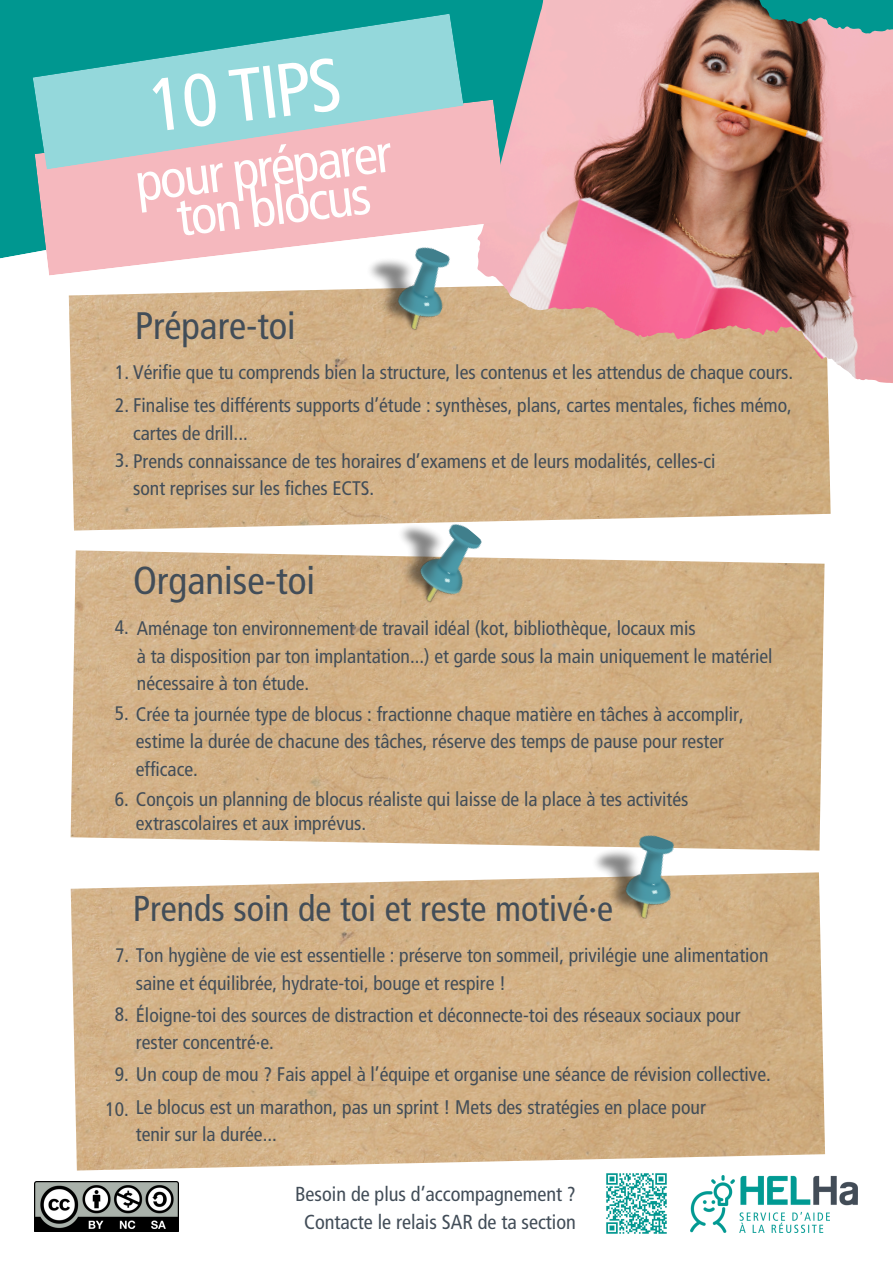
<style>
.page{position:relative;width:893px;height:1263px;background:#fff}
.page>*{position:absolute;margin:0;border:0;box-sizing:border-box;transform-origin:0 0}
.t1{font:condensed 74.78px "Frutiger LT Pro";color:#fff}
.t2{font:condensed 54.45px/39.4px "Frutiger LT Pro";color:#fff;text-align:center}
.t3{font:condensed 39.08px "Frutiger LT Pro";color:#424d58}
.t4{font:condensed 38.33px "Frutiger LT Pro";color:#424d58}
.t5{font:condensed 36px "Frutiger LT Pro";color:#424d58}
.t6{font:condensed 20.25px "Frutiger LT Pro";color:#424d58}
.t7{font:condensed 19.65px/27.6px "Frutiger LT Pro";color:#424d58}
.t8{font:condensed 19.5px "Frutiger LT Pro";color:#424d58}
.s1{font-size:19.5px}
</style>
<div class="page">
<img style="left:71px;top:550px;width:753px;height:300px">
<img style="left:71px;top:872px;width:754px;height:298px">
<img style="left:69px;top:279px;width:761px;height:251px">
<img style="left:690px;top:1175px;width:167px;height:57px">
<img style="left:371px;top:493px;width:123px;height:123px">
<img style="left:576px;top:817px;width:113px;height:111px">
<svg style="left:0;top:0;width:651px;height:276px;background:#8c9b9e"></svg>
<img style="left:651px;top:0;width:242px;height:357px">
<svg style="left:35px;top:100px;width:472px;height:176px;background:#f1c1c6"></svg>
<svg style="left:33px;top:14px;width:430px;height:155px;background:#87c3c5"></svg>
<img style="left:606px;top:1173px;width:61px;height:61px">
<img style="left:35px;top:1182px;width:143px;height:50px">
<img style="left:348px;top:226px;width:116px;height:114px">
<p class="t1" style="left:144px;top:61px;width:195px;rotate:-7deg">10 TIPS</p>
<h3 class="t2" style="left:133px;top:163px;width:259px;rotate:-7deg">pour préparer ton blocus</h3>
<h1 class="t4" style="left:135px;top:302px;width:162px">Prépare-toi</h1>
<p class="t7" style="left:115px;top:358px;width:679px"><span class="s1">1.</span> Vérifie que tu comprends bien la structure, les contenus et les attendus de chaque cours.</p>
<p class="t7" style="left:133px;top:391px;width:660px;text-indent:-18px"><span class="s1">2.</span> Finalise tes différents supports d’étude : synthèses, plans, cartes mentales, fiches mémo, cartes de drill...</p>
<p class="t7" style="left:115px;top:447px;width:602px"><span class="s1">3.</span> Prends connaissance de tes horaires d’examens et de leurs modalités, celles-ci</p>
<p class="t7" style="left:133px;top:475px;width:243px">sont reprises sur les fiches ECTS.</p>
<p class="t3" style="left:133px;top:556px;width:184px">Organise-toi</p>
<p class="t7" style="left:115px;top:614px;width:582px"><span class="s1">4.</span> Aménage ton environnement de travail idéal (kot, bibliothèque, locaux mis</p>
<p class="t7" style="left:137px;top:642px;width:637px">à ta disposition par ton implantation...) et garde sous la main uniquement le matériel nécessaire à ton étude.</p>
<h3 class="t7" style="left:136px;top:700px;width:609px;text-indent:-21px"><span class="s1">5.</span> Crée ta journée type de blocus : fractionne chaque matière en tâches à accomplir, estime la durée de chacune des tâches, réserve des temps de pause pour rester efficace.</h3>
<p class="t7" style="left:115px;top:785px;width:575px"><span class="s1">6.</span> Conçois un planning de blocus réaliste qui laisse de la place à tes activités</p>
<p class="t7" style="left:136px;top:809px;width:232px">extrascolaires et aux imprévus.</p>
<p class="t5" style="left:133px;top:886px;width:482px">Prends soin de toi et reste motivé·e</p>
<p class="t7" style="left:136px;top:941px;width:634px;text-indent:-21px"><span class="s1">7.</span> Ton hygiène de vie est essentielle : préserve ton sommeil, privilégie une alimentation saine et équilibrée, hydrate-toi, bouge et respire !</p>
<p class="t7" style="left:136px;top:1001px;width:606px;text-indent:-21px"><span class="s1">8.</span> Éloigne-toi des sources de distraction et déconnecte-toi des réseaux sociaux pour rester concentré·e.</p>
<p class="t7" style="left:115px;top:1060px;width:657px"><span class="s1">9.</span> Un coup de mou ? Fais appel à l’équipe et organise une séance de révision collective.</p>
<p class="t7" style="left:136px;top:1093px;width:571px">Le blocus est un marathon, pas un sprint ! Mets des stratégies en place pour</p>
<h3 class="t7" style="left:136px;top:1120px;width:142px">tenir sur la durée...</h3>
<p class="t8" style="left:106px;top:1097px;width:25px">10.</p>
<p class="t6" style="left:295px;top:1181px;width:282px">Besoin de plus d’accompagnement ?</p>
<p class="t6" style="left:304px;top:1209px;width:273px">Contacte le relais SAR de ta section</p>
</div>
